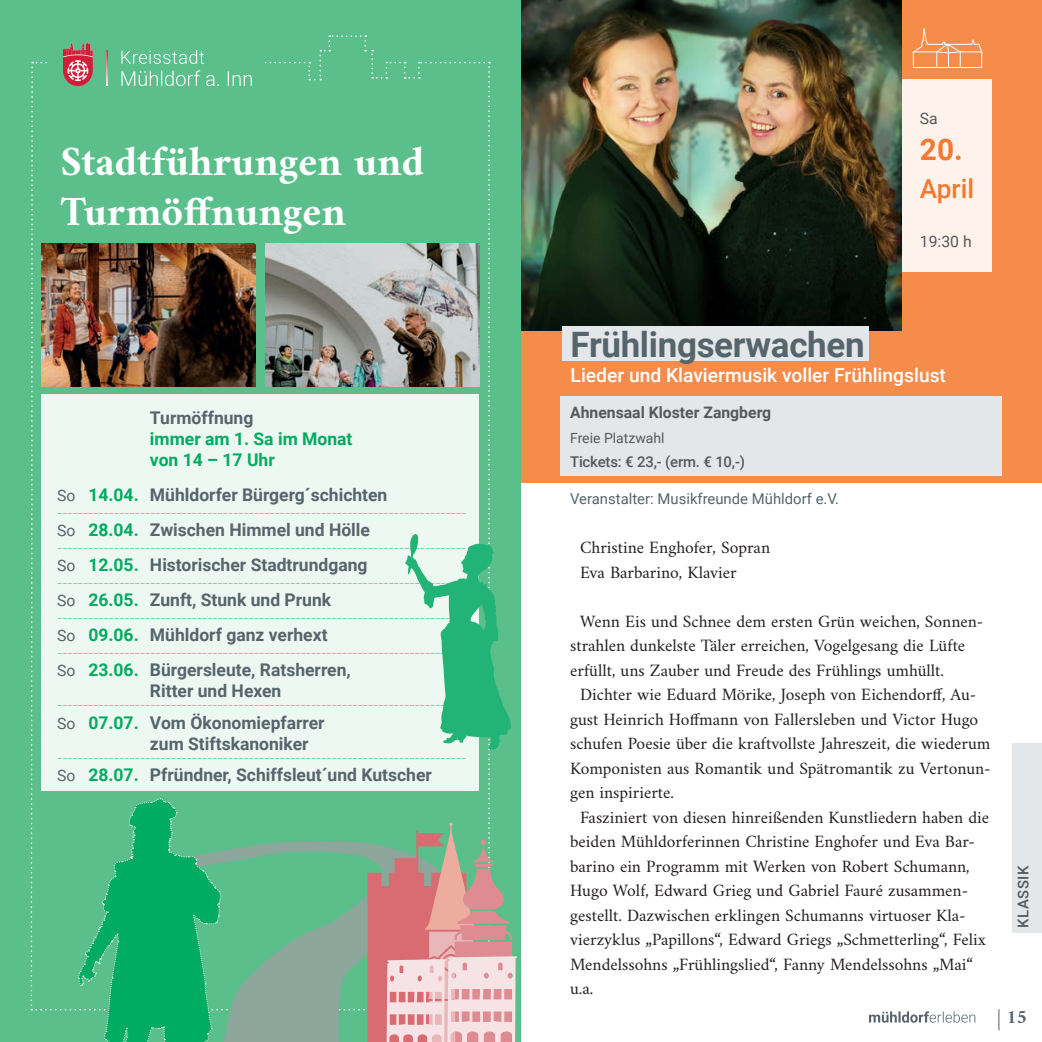
<style>
.page{position:relative;width:1042px;height:1042px;background:#fff}
.page>*{position:absolute;margin:0;border:0;box-sizing:border-box;transform-origin:0 0}
.t1{font:700 42px/50.4px "Amiri";color:#fff}
.VA_Titel{font:700 35px "Roboto";letter-spacing:-.01em;color:#56656b}
.VA_Datum{font:700 29.75px "Roboto";color:#f37930}
.VA_Datum-2{font:500 26.25px "Roboto";color:#f37930}
.VA_Untertitel{font:500 19.25px "Roboto";color:#fff}
.t2{font:700 19.25px "Amiri";color:#56656b}
.t3{font:100 17.5px/17.5px "Roboto";color:#00ab62}
.VA_Fließtext{font:17.5px/24.5px "Amiri";color:#231f20}
.t4{font:700 17.5px/21px "Roboto";color:#56656b}
.t5{font:700 17.5px/21px "Roboto";color:#00ab62}
.VA_Tickets{font:700 15.75px "Roboto";color:#57585a}
.VA_Datum-3{font:15.75px "Roboto";color:#57585a}
.VA_Ersatztermin{font:14.88px "Roboto";color:#56656b}
.VA_Tickets-2{font:500 14.88px "Roboto";letter-spacing:-.01em;color:#57585a}
.VA_Tickets-3{font:500 14.88px "Roboto";letter-spacing:.035em;color:#57585a}
.VA_Tickets-4{font:14px "Roboto";color:#57585a}
.s1{color:#56656b}
.s2{font-weight:400;font-size:15.75px;color:#56656b}
.s3{font-weight:700}
.s4{font-weight:700;color:#56656b}
.s5{font-weight:400;font-size:15.75px}
.s6{color:#00ab62}
</style>
<div class="page">
<div style="left:521px;top:0;width:521px;height:482px;background:#f68c4a"></div>
<svg style="left:869px;top:1011px;width:106px;height:11px"></svg>
<div style="left:1012px;top:744px;width:30px;height:189px;background:#e4e7e9"></div>
<div style="left:0;top:0;width:521px;height:1042px;background:#5abf8b"></div>
<svg style="left:30px;top:35px;width:487px;height:1007px"></svg>
<img style="left:265px;top:243px;width:214px;height:143px">
<img style="left:42px;top:243px;width:214px;height:143px">
<div style="left:897px;top:79px;width:95px;height:192px;background:#fef3ec"></div>
<img style="left:521px;top:0;width:381px;height:331px">
<div style="left:560px;top:397px;width:442px;height:30px;background:#e4e7e9"></div>
<div style="left:560px;top:422px;width:442px;height:29px;background:#e4e7e9"></div>
<div style="left:560px;top:446px;width:442px;height:30px;background:#e4e7e9"></div>
<div style="left:562px;top:327px;width:307px;height:34px;background:#e4e7e9"></div>
<svg style="left:913px;top:28px;width:69px;height:40px"></svg>
<p class="t1" style="left:61px;top:135px;width:365px">Stadtführungen und<br>Turmöffnungen</p>
<p class="t5" style="left:150px;top:407px;width:204px"><span class="s1">Turmöffnung<br></span>immer am 1. Sa im Monat von 14 – 17 Uhr</p>
<p class="t3" style="left:57px;top:485px;width:411px"><span class="s2">So</span> <span class="s3">14.04.</span> <span class="s4">Mühldorfer Bürgerg´schichten </span>------------------------------------------------------------------------------- <span class="s2">So</span> <span class="s3">28.04.</span> <span class="s4">Zwischen Himmel und Hölle </span>------------------------------------------------------------------------------- <span class="s2">So</span> <span class="s3">12.05.</span> <span class="s4">Historischer Stadtrundgang </span>------------------------------------------------------------------------------- <span class="s2">So</span> <span class="s3">26.05.</span> <span class="s4">Zunft, Stunk und Prunk </span>------------------------------------------------------------------------------- <span class="s2">So</span> <span class="s3">09.06.</span> <span class="s4">Mühldorf ganz verhext </span>------------------------------------------------------------------------------- <span class="s2">So</span> <span class="s3">23.06.</span> <span class="s4">Bürgersleute, Ratsherren,</span></p>
<p class="t3" style="left:57px;top:683px;width:411px;line-height:14px;text-indent:93px"><span class="s4">Ritter und Hexen </span>-------------------------------------------------------------------------------</p>
<p class="t4" style="left:150px;top:711px;width:176px;text-indent:-93px"><span class="s5">So</span> <span class="s6">07.07.</span> Vom Ökonomiepfarrer zum Stiftskanoniker</p>
<p class="t3" style="left:57px;top:748px;width:411px">-------------------------------------------------------------------------------<br><span class="s2">So</span> <span class="s3">28.07.</span> <span class="s4">Pfründner, Schiffsleut´und Kutscher</span></p>
<p class="VA_Datum-3" style="left:920px;top:108px;width:19px">Sa</p>
<p class="VA_Datum" style="left:920px;top:129px;width:44px">20.</p>
<p class="VA_Datum-2" style="left:920px;top:170px;width:56px">April</p>
<p class="VA_Datum-3" style="left:920px;top:230px;width:53px">19:30 h</p>
<p class="VA_Titel" style="left:570px;top:320px;width:296px">Frühlingserwachen</p>
<p class="VA_Untertitel" style="left:570px;top:361px;width:377px">Lieder und Klaviermusik voller Frühlingslust</p>
<p class="VA_Tickets" style="left:570px;top:402px;width:203px">Ahnensaal Kloster Zangberg</p>
<p class="VA_Tickets-4" style="left:570px;top:428px;width:96px">Freie Platzwahl</p>
<p class="VA_Tickets-2" style="left:570px;top:452px;width:176px">Tickets: € 23,- (erm. € 10,-)</p>
<p class="VA_Ersatztermin" style="left:570px;top:488px;width:271px">Veranstalter: Musikfreunde Mühldorf e.V.</p>
<p class="VA_Fließtext" style="left:580px;top:535px;width:191px">Christine Enghofer, Sopran</p>
<p class="VA_Fließtext" style="left:580px;top:559px;width:158px">Eva Barbarino, Klavier</p>
<p class="VA_Fließtext" style="left:570px;top:608px;width:415px;text-indent:10px">Wenn Eis und Schnee dem ersten Grün weichen, Sonnen&shy;strahlen dunkelste Täler erreichen, Vogelgesang die Lüfte erfüllt, uns Zauber und Freude des Frühlings umhüllt.</p>
<p class="VA_Fließtext" style="left:570px;top:682px;width:422px;text-indent:10px">Dichter wie Eduard Mörike, Joseph von Eichendorff, Au&shy;gust Heinrich Hoffmann von Fallersleben und Victor Hugo schufen Poesie über die kraftvollste Jahreszeit, die wiederum Komponisten aus Romantik und Spätromantik zu Vertonun&shy;gen inspirierte.</p>
<p class="VA_Fließtext" style="left:570px;top:804px;width:420px;text-indent:10px">Fasziniert von diesen hinreißenden Kunstliedern haben die beiden Mühldorferinnen Christine Enghofer und Eva Bar&shy;barino ein Programm mit Werken von Robert Schumann, Hugo Wolf, Edward Grieg und Gabriel Fauré zusammen&shy;gestellt. Dazwischen erklingen Schumanns virtuoser Kla&shy;vierzyklus „Papillons“, Edward Griegs „Schmetterling“, Felix Mendelssohns „Frühlingslied“, Fanny Mendelssohns „Mai“ u.a.</p>
<p class="VA_Tickets-3" style="left:1012px;top:927px;width:64px;rotate:-90deg">KLASSIK</p>
<p class="t2" style="left:997px;top:1005px;width:31px">| 15</p>
</div>
